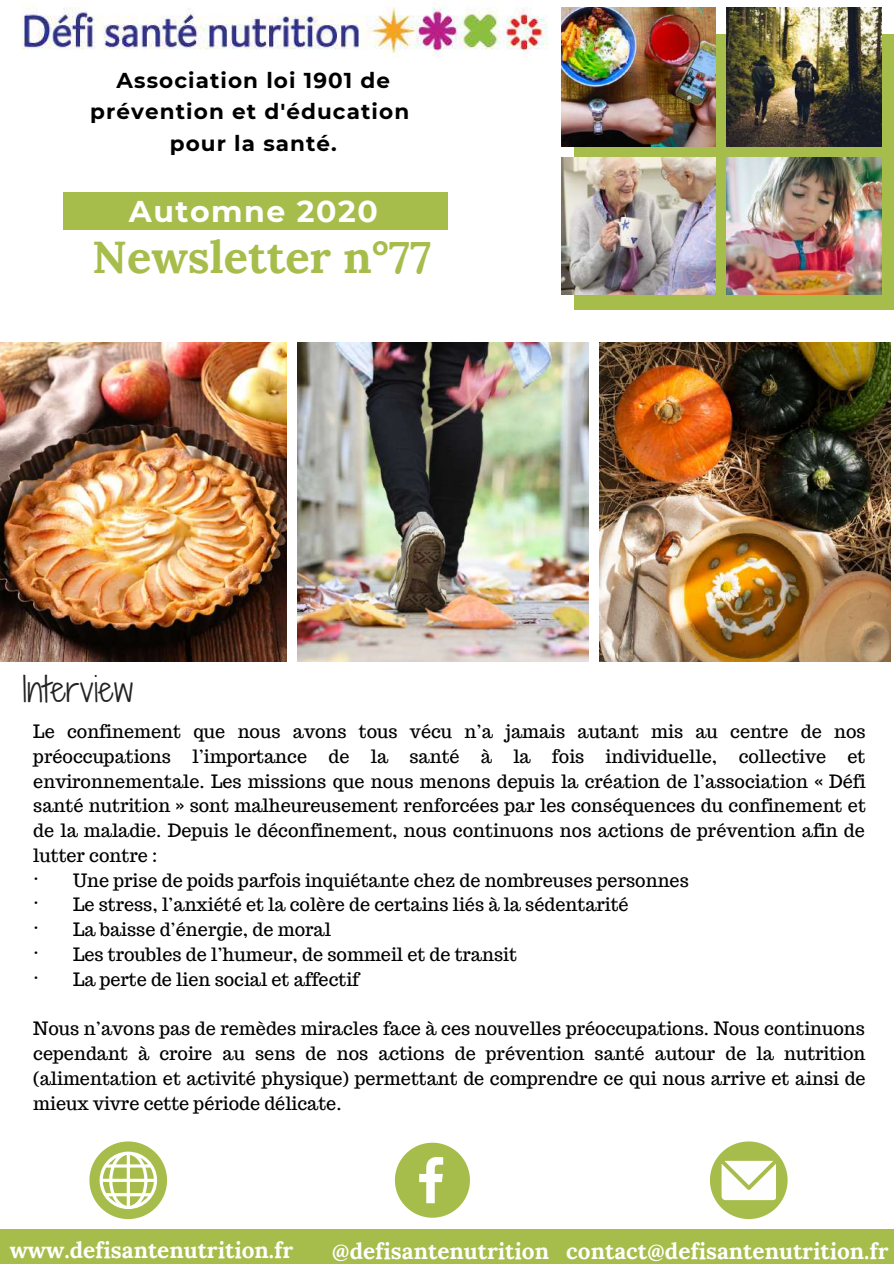
<style>
.page{position:relative;width:894px;height:1264px;background:#fff}
.page>*{position:absolute;margin:0;border:0;box-sizing:border-box;transform-origin:0 0}
.t1{font:700 45px "Lora";color:#a6bd4b}
.t2{font:33px "Shadows Into Light Two";letter-spacing:.01em;color:#222}
.t3{font:700 30px "Montserrat";letter-spacing:.05em;color:#fff}
.t4{font:700 22.5px "Lora";color:#fff}
.t5{font:700 21.45px/31.5px "Montserrat";letter-spacing:.05em;color:#000;text-align:center}
.t6{font:18px/24.8px "Trocchi";color:#000}
</style>
<div class="page">
<img style="left:0;top:343px;width:286px;height:318px">
<img style="left:298px;top:343px;width:290px;height:318px">
<img style="left:599px;top:343px;width:291px;height:318px">
<div style="left:0;top:1229px;width:893px;height:34px;background:#a6bd4b"></div>
<div style="left:63px;top:192px;width:384px;height:37px;background:#a6bd4b"></div>
<div style="left:574px;top:35px;width:319px;height:274px;background:#a6bd4b"></div>
<img style="left:561px;top:8px;width:154px;height:138px">
<img style="left:726px;top:8px;width:154px;height:138px">
<img style="left:726px;top:157px;width:154px;height:138px">
<img style="left:561px;top:157px;width:154px;height:138px">
<svg style="left:395px;top:1142px;width:75px;height:75px"></svg>
<svg style="left:89px;top:1141px;width:78px;height:77px"></svg>
<img style="left:21px;top:0;width:527px;height:54px">
<svg style="left:710px;top:1141px;width:77px;height:77px"></svg>
<p class="t5" style="left:90px;top:64px;width:320px">Association loi 1901 de prévention et d'éducation pour la santé.</p>
<h3 class="t3" style="left:129px;top:193px;width:250px">Automne 2020</h3>
<h1 class="t1" style="left:92px;top:227px;width:340px">Newsletter n°77</h1>
<h2 class="t2" style="left:22px;top:665px;width:112px">Interview</h2>
<p class="t6" style="left:33px;top:719px;width:833px">Le confinement que nous avons tous vécu n’a jamais autant mis au centre de nos préoccupations l’importance de la santé à la fois individuelle, collective et environnementale. Les missions que nous menons depuis la création de l’association « Défi santé nutrition » sont malheureusement renforcées par les conséquences du confinement et de la maladie. Depuis le déconfinement, nous continuons nos actions de prévention afin de lutter contre :<br>· Une prise de poids parfois inquiétante chez de nombreuses personnes<br>· Le stress, l’anxiété et la colère de certains liés à la sédentarité<br>· La baisse d’énergie, de moral<br>· Les troubles de l’humeur, de sommeil et de transit<br>· La perte de lien social et affectif</p>
<p class="t6" style="left:33px;top:1016px;width:833px;text-align:justify">Nous n’avons pas de remèdes miracles face à ces nouvelles préoccupations. Nous continuons cependant à croire au sens de nos actions de prévention santé autour de la nutrition (alimentation et activité physique) permettant de comprendre ce qui nous arrive et ainsi de mieux vivre cette période délicate.</p>
<p class="t4" style="left:10px;top:1235px;width:285px">www.defisantenutrition.fr</p>
<p class="t4" style="left:332px;top:1236px;width:558px">@defisantenutrition contact@defisantenutrition.fr</p>
</div>
